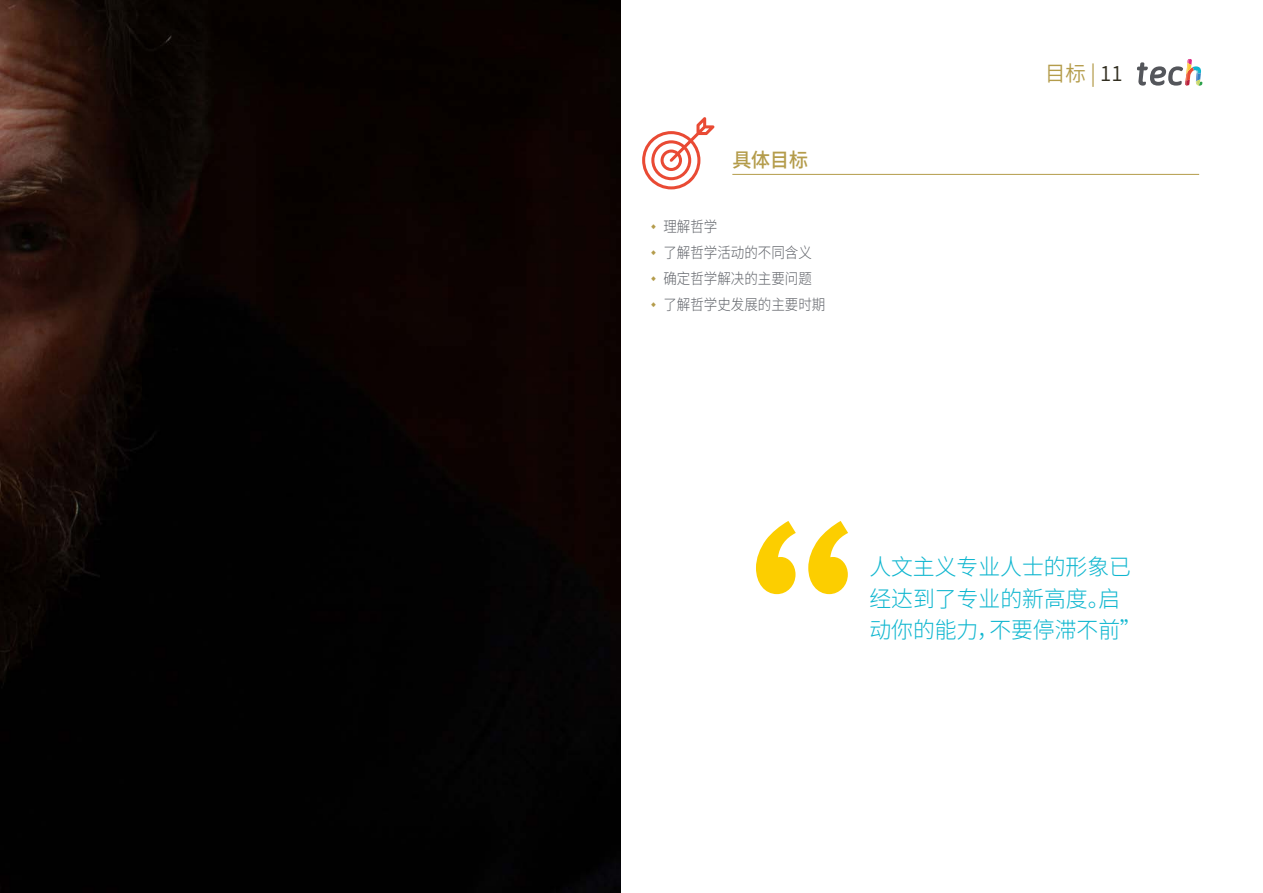
<style>
.page{position:relative;width:1263px;height:893px;background:#fff}
.page>*{position:absolute;margin:0;border:0;box-sizing:border-box;transform-origin:0 0}
.t1{font:300 22.5px/31.5px "Source Han Sans CN";color:#0fb6cf}
.t2{font:21px "Source Han Sans CN";color:#b49c4b}
.t3{font:500 19.5px "Source Han Sans CN";color:#b49c4b}
.t4{font:300 15px/26px "Source Han Sans CN";color:#61646a;scale:.9 1}
.s1{color:#312e20}
</style>
<div class="page">
<img style="left:0;top:0;width:621px;height:893px">
<svg style="left:756px;top:521px;width:92px;height:73px"></svg>
<svg style="left:1137px;top:59px;width:65px;height:27px"></svg>
<hr style="left:732px;top:174px;width:467px;height:1px;background:#b49c4b">
<svg style="left:642px;top:117px;width:72px;height:72px"></svg>
<h3 class="t3" style="left:732px;top:149px;width:77px">具体目标</h3>
<p class="t4" style="left:663px;top:214px;width:181px">理解哲学<br>了解哲学活动的不同含义确定哲学解决的主要问题了解哲学史发展的主要时期</p>
<h2 class="t2" style="left:1045px;top:61px;width:79px">目标 | <span class="s1">11</span></h2>
<h1 class="t1" style="left:869px;top:552px;width:274px">人文主义专业人士的形象已经达到了专业的新高度。启动你的能力，不要停滞不前”</h1>
</div>
